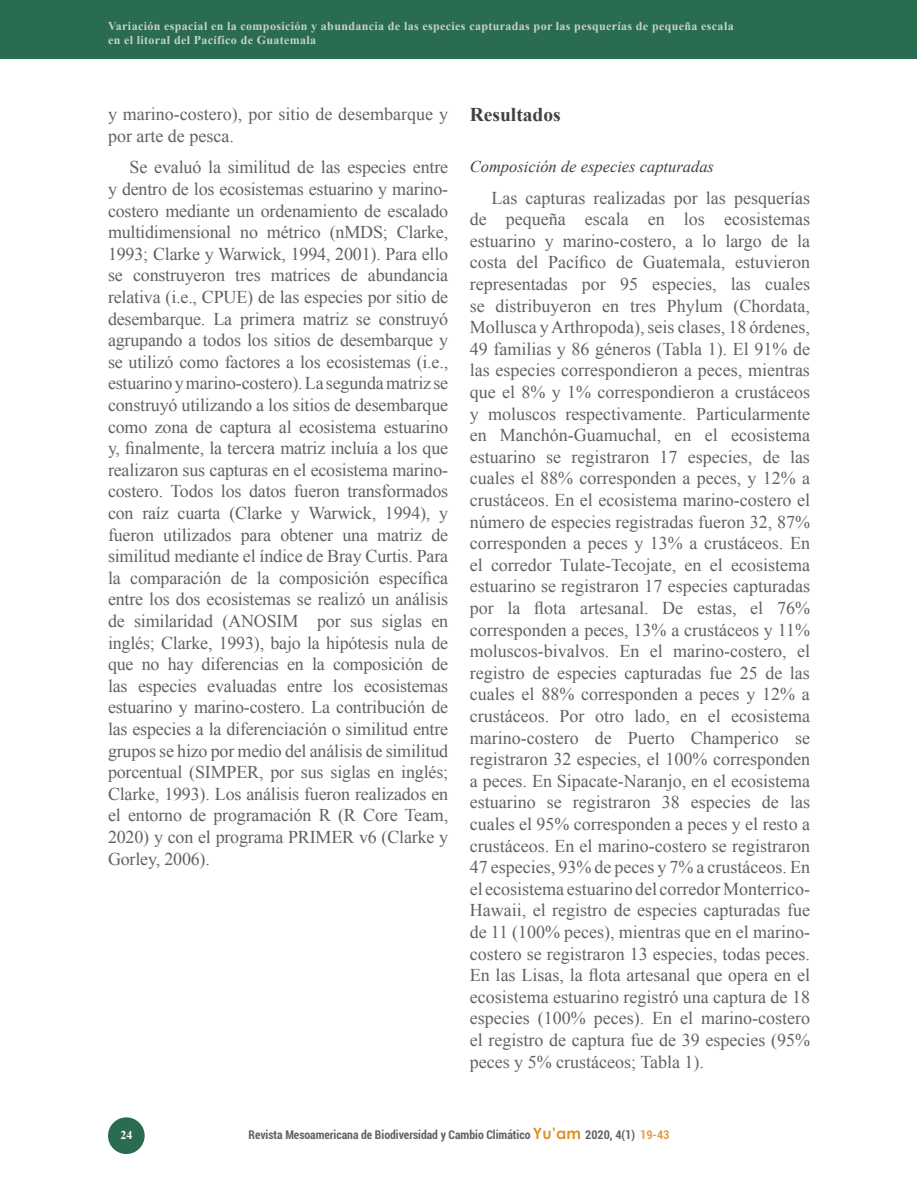
<style>
.page{position:relative;width:918px;height:1188px;background:#fff}
.page>*{position:absolute;margin:0;border:0;box-sizing:border-box;transform-origin:0 0}
.t1{font:700 19.5px "Times New Roman";color:#414042}
.t2{font:18px/21.6px "Times New Roman";color:#606163;text-align:justify}
.t3{font:italic 16.5px "Times New Roman";color:#414042}
.t4{font:700 12px/14.4px "Times New Roman";letter-spacing:.03em;color:#c9d2ca}
.t5{font:700 condensed 12px "Roboto";color:#606163}
.t6{font:700 12px "Times New Roman";color:#fff}
.s1{color:#e39b40}
</style>
<div class="page">
<div style="left:0;top:0;width:917px;height:58px;background:#296c50"></div>
<div style="left:108px;top:1117px;width:37px;height:37px;background:#296c50;border-radius:50%"></div>
<svg style="left:533px;top:1128px;width:47px;height:11px"></svg>
<p class="t4" style="left:108px;top:18px;width:627px">Variación espacial en la composición y abundancia de las especies capturadas por las pesquerías de pequeña escala en el litoral del Pacífico de Guatemala</p>
<p class="t2" style="left:108px;top:103px;width:342px">y marino-costero), por sitio de desembarque y por arte de pesca.</p>
<p class="t2" style="left:108px;top:156px;width:342px;text-indent:22px">Se evaluó la similitud de las especies entre y dentro de los ecosistemas estuarino y marino&shy;costero mediante un ordenamiento de escalado multidimensional no métrico (nMDS; Clarke, 1993; Clarke y Warwick, 1994, 2001). Para ello se construyeron tres matrices de abundancia relativa (i.e., CPUE) de las especies por sitio de desembarque. La primera matriz se construyó agrupando a todos los sitios de desembarque y se utilizó como factores a los ecosistemas (i.e., estuarino y marino-costero). La segunda matriz se construyó utilizando a los sitios de desembarque como zona de captura al ecosistema estuarino y, finalmente, la tercera matriz incluía a los que realizaron sus capturas en el ecosistema marino&shy;costero. Todos los datos fueron transformados con raíz cuarta (Clarke y Warwick, 1994), y fueron utilizados para obtener una matriz de similitud mediante el índice de Bray Curtis. Para la comparación de la composición específica entre los dos ecosistemas se realizó un análisis de similaridad (ANOSIM por sus siglas en inglés; Clarke, 1993), bajo la hipótesis nula de que no hay diferencias en la composición de las especies evaluadas entre los ecosistemas estuarino y marino-costero. La contribución de las especies a la diferenciación o similitud entre grupos se hizo por medio del análisis de similitud porcentual (SIMPER, por sus siglas en inglés; Clarke, 1993). Los análisis fueron realizados en el entorno de programación R (R Core Team, 2020) y con el programa PRIMER v6 (Clarke y Gorley, 2006).</p>
<p class="t1" style="left:470px;top:101px;width:93px">Resultados</p>
<p class="t3" style="left:470px;top:155px;width:246px">Composición de especies capturadas</p>
<p class="t2" style="left:470px;top:187px;width:342px;text-indent:22px">Las capturas realizadas por las pesquerías de pequeña escala en los ecosistemas estuarino y marino-costero, a lo largo de la costa del Pacífico de Guatemala, estuvieron representadas por 95 especies, las cuales se distribuyeron en tres Phylum (Chordata, Mollusca y Arthropoda), seis clases, 18 órdenes, 49 familias y 86 géneros (Tabla 1). El 91% de las especies correspondieron a peces, mientras que el 8% y 1% correspondieron a crustáceos y moluscos respectivamente. Particularmente en Manchón-Guamuchal, en el ecosistema estuarino se registraron 17 especies, de las cuales el 88% corresponden a peces, y 12% a crustáceos. En el ecosistema marino-costero el número de especies registradas fueron 32, 87% corresponden a peces y 13% a crustáceos. En el corredor Tulate-Tecojate, en el ecosistema estuarino se registraron 17 especies capturadas por la flota artesanal. De estas, el 76% corresponden a peces, 13% a crustáceos y 11% moluscos-bivalvos. En el marino-costero, el registro de especies capturadas fue 25 de las cuales el 88% corresponden a peces y 12% a crustáceos. Por otro lado, en el ecosistema marino-costero de Puerto Champerico se registraron 32 especies, el 100% corresponden a peces. En Sipacate-Naranjo, en el ecosistema estuarino se registraron 38 especies de las cuales el 95% corresponden a peces y el resto a crustáceos. En el marino-costero se registraron 47 especies, 93% de peces y 7% a crustáceos. En el ecosistema estuarino del corredor Monterrico-Hawaii, el registro de especies capturadas fue de 11 (100% peces), mientras que en el marino&shy;costero se registraron 13 especies, todas peces.<br>En las Lisas, la flota artesanal que opera en el ecosistema estuarino registró una captura de 18 especies (100% peces). En el marino-costero el registro de captura fue de 39 especies (95% peces y 5% crustáceos; Tabla 1).</p>
<p class="t6" style="left:120px;top:1127px;width:13px">24</p>
<p class="t5" style="left:249px;top:1127px;width:283px">Revista Mesoamericana de Biodiversidad y Cambio Climático</p>
<p class="t5" style="left:585px;top:1127px;width:86px">2020, 4(1) <span class="s1">19-43</span></p>
</div>
